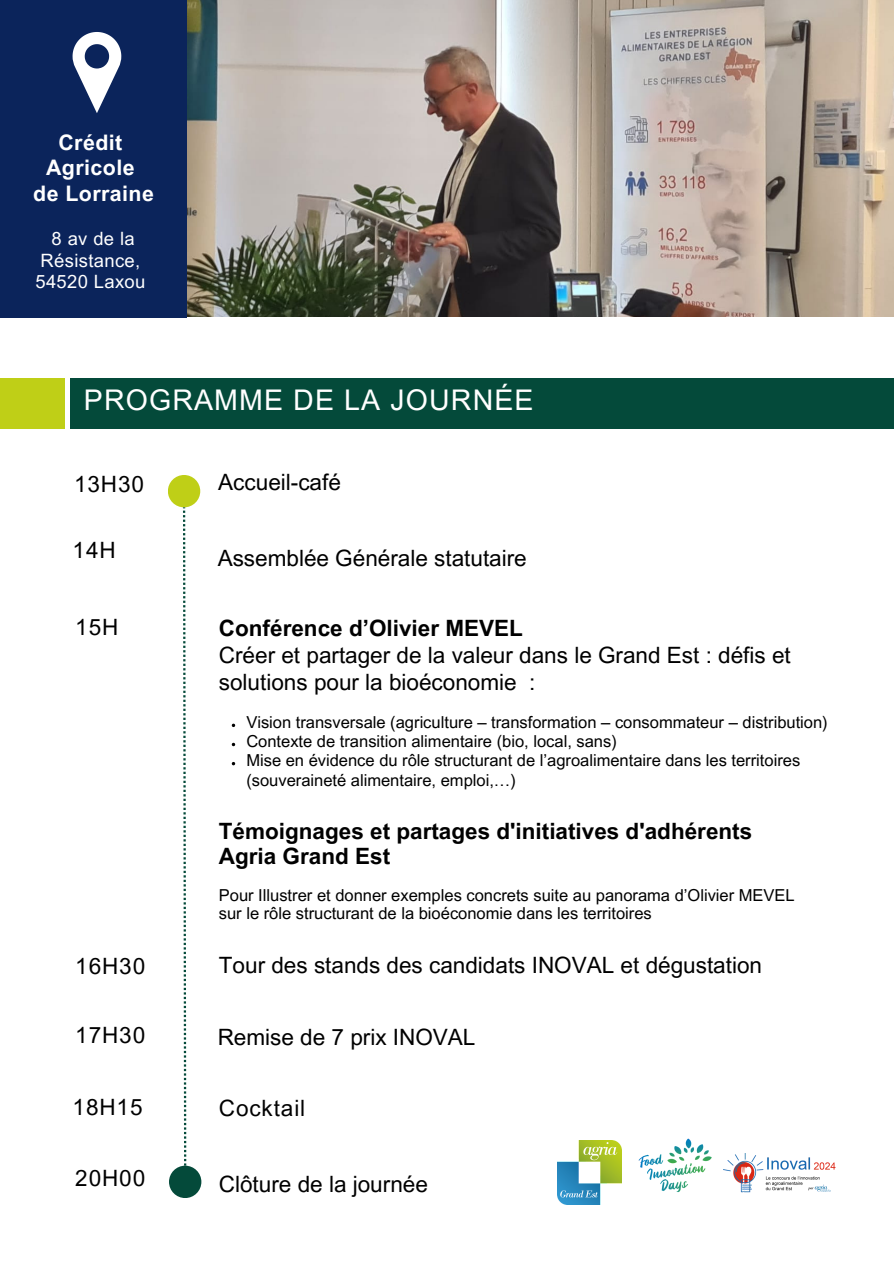
<style>
.page{position:relative;width:894px;height:1264px;background:#fff}
.page>*{position:absolute;margin:0;border:0;box-sizing:border-box;transform-origin:0 0}
.t1{font:28.5px "Arial MT Pro";letter-spacing:.04em;color:#fff}
.t2{font:22.5px/27px "Arial MT Pro";color:#000}
.t3{font:700 22.5px/24.8px "Arial MT Pro";color:#000}
.t4{font:22.5px "Arial MT Pro";letter-spacing:.04em;color:#000}
.t5{font:700 21.3px/25.8px "Arial MT Pro";letter-spacing:.02em;color:#fff;text-align:center}
.t6{font:18.3px/21.3px "Arial MT Pro";letter-spacing:.02em;color:#fff;text-align:center}
.t7{font:16.5px/19.2px "Arial MT Pro";color:#000}
</style>
<div class="page">
<img style="left:186px;top:0;width:707px;height:316px">
<div style="left:0;top:0;width:186px;height:317px;background:#0b245b"></div>
<svg style="left:73px;top:32px;width:48px;height:81px"></svg>
<div style="left:70px;top:378px;width:823px;height:50px;background:#044a3a"></div>
<div style="left:168px;top:475px;width:32px;height:32px;background:#bfcf17;border-radius:50%"></div>
<div style="left:169px;top:1165px;width:32px;height:32px;background:#044a3a;border-radius:50%"></div>
<svg style="left:183px;top:507px;width:3px;height:658px"></svg>
<div style="left:0;top:378px;width:65px;height:50px;background:#bfcf17"></div>
<img style="left:731px;top:1153px;width:104px;height:39px">
<img style="left:621px;top:1138px;width:110px;height:54px">
<img style="left:557px;top:1140px;width:64px;height:64px">
<svg style="left:232px;top:723px;width:3px;height:4px"></svg>
<p class="t5" style="left:33px;top:132px;width:122px">Crédit<br>Agricole<br>de Lorraine</p>
<p class="t6" style="left:35px;top:230px;width:111px">8 av de la<br>Résistance,<br>54520 Laxou</p>
<h1 class="t1" style="left:84px;top:389px;width:451px">PROGRAMME DE LA JOURNÉE</h1>
<h2 class="t2" style="left:74px;top:473px;width:71px">13H30</h2>
<h2 class="t2" style="left:218px;top:471px;width:124px">Accueil-café</h2>
<h2 class="t2" style="left:73px;top:539px;width:45px">14H</h2>
<h2 class="t2" style="left:218px;top:547px;width:310px">Assemblée Générale statutaire</h2>
<h2 class="t2" style="left:75px;top:616px;width:45px">15H</h2>
<h2 class="t3" style="left:219px;top:618px;width:305px">Conférence d’Olivier MEVEL</h2>
<h2 class="t2" style="left:219px;top:644px;width:573px">Créer et partager de la valeur dans le Grand Est : défis et solutions pour la bioéconomie :</h2>
<p class="t7" style="left:246px;top:714px;width:582px">Vision transversale (agriculture – transformation – consommateur – distribution)<br>Contexte de transition alimentaire (bio, local, sans)<br>Mise en évidence du rôle structurant de l’agroalimentaire dans les territoires (souveraineté alimentaire, emploi,…)</p>
<h2 class="t3" style="left:219px;top:821px;width:534px">Témoignages et partages d'initiatives d'adhérents<br>Agria Grand Est</h2>
<p class="t7" style="left:219px;top:888px;width:577px;line-height:18px">Pour Illustrer et donner exemples concrets suite au panorama d’Olivier MEVEL sur le rôle structurant de la bioéconomie dans les territoires</p>
<h2 class="t2" style="left:75px;top:955px;width:71px">16H30</h2>
<h2 class="t2" style="left:219px;top:954px;width:544px">Tour des stands des candidats INOVAL et dégustation</h2>
<h2 class="t2" style="left:75px;top:1024px;width:71px">17H30</h2>
<h2 class="t2" style="left:218px;top:1026px;width:259px">Remise de 7 prix INOVAL</h2>
<h2 class="t2" style="left:73px;top:1096px;width:71px">18H15</h2>
<h2 class="t4" style="left:219px;top:1099px;width:88px">Cocktail</h2>
<h2 class="t2" style="left:75px;top:1167px;width:71px">20H00</h2>
<h2 class="t2" style="left:219px;top:1172px;width:210px">Clôture de la journée</h2>
</div>
